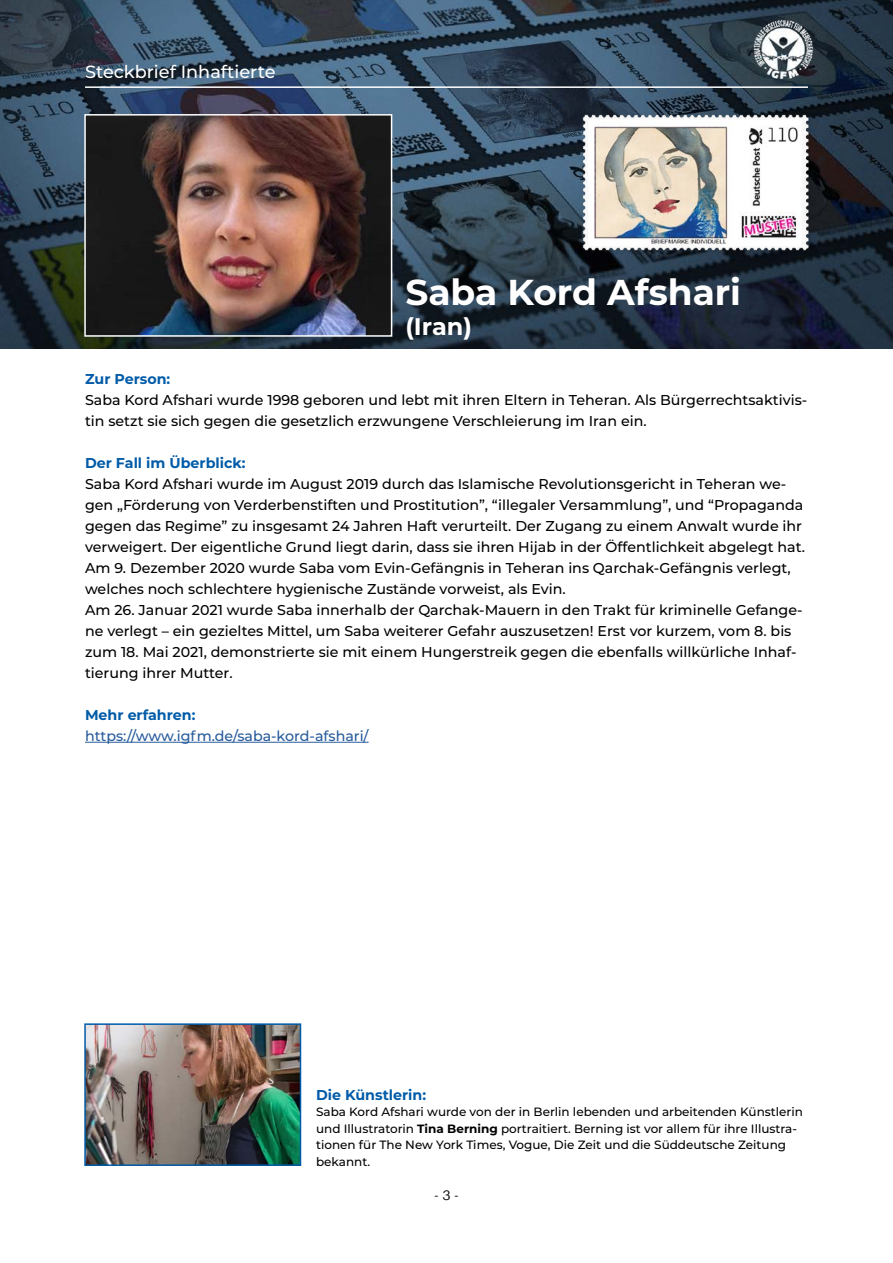
<style>
.page{position:relative;width:893px;height:1263px;background:#fff}
.page>*{position:absolute;margin:0;border:0;box-sizing:border-box;transform-origin:0 0}
.t1{font:700 36px "Montserrat";color:#fff}
.t2{font:700 24px "Montserrat";color:#fff}
.t3{font:500 17.7px "Montserrat";color:#fff}
.t4{font:500 14.25px/21px "Montserrat";color:#000}
.t5{font:700 14.25px "Montserrat";color:#005ba8}
.t6{font:500 14.25px "Montserrat";color:#275b9b}
.t7{font:13.5px "Graphik";color:#000}
.t8{font:500 12px/16.5px "Montserrat";color:#000}
.s1{font-weight:700}
</style>
<div class="page">
<img style="left:0;top:0;width:893px;height:349px">
<hr style="left:85px;top:742px;width:284px;height:1px;background:#275b9b">
<hr style="left:85px;top:86px;width:723px;height:2px;background:#fff">
<img style="left:87px;top:117px;width:302px;height:217px">
<div style="left:84px;top:114px;width:308px;height:223px;border:2px solid #fff"></div>
<img style="left:571px;top:108px;width:248px;height:154px">
<img style="left:87px;top:1026px;width:211px;height:137px">
<div style="left:84px;top:1023px;width:217px;height:143px;border:2px solid #005ba8"></div>
<p class="t3" style="left:85px;top:60px;width:192px">Steckbrief Inhaftierte</p>
<h1 class="t1" style="left:405px;top:267px;width:337px">Saba Kord Afshari</h1>
<h2 class="t2" style="left:405px;top:309px;width:68px">(Iran)</h2>
<p class="t5" style="left:85px;top:368px;width:87px">Zur Person:</p>
<p class="t4" style="left:85px;top:389px;width:724px">Saba Kord Afshari wurde 1998 geboren und lebt mit ihren Eltern in Teheran. Als Bürgerrechtsaktivis&shy;tin setzt sie sich gegen die gesetzlich erzwungene Verschleierung im Iran ein.</p>
<p class="t5" style="left:85px;top:452px;width:162px">Der Fall im Überblick:</p>
<p class="t4" style="left:85px;top:473px;width:721px">Saba Kord Afshari wurde im August 2019 durch das Islamische Revolutionsgericht in Teheran we&shy;gen „Förderung von Verderbenstiften und Prostitution”, “illegaler Versammlung”, und “Propaganda gegen das Regime” zu insgesamt 24 Jahren Haft verurteilt. Der Zugang zu einem Anwalt wurde ihr verweigert. Der eigentliche Grund liegt darin, dass sie ihren Hijab in der Öffentlichkeit abgelegt hat.<br>Am 9. Dezember 2020 wurde Saba vom Evin-Gefängnis in Teheran ins Qarchak-Gefängnis verlegt, welches noch schlechtere hygienische Zustände vorweist, als Evin.<br>Am 26. Januar 2021 wurde Saba innerhalb der Qarchak-Mauern in den Trakt für kriminelle Gefange&shy;ne verlegt – ein gezieltes Mittel, um Saba weiterer Gefahr auszusetzen! Erst vor kurzem, vom 8. bis zum 18. Mai 2021, demonstrierte sie mit einem Hungerstreik gegen die ebenfalls willkürliche Inhaf&shy;tierung ihrer Mutter.</p>
<p class="t5" style="left:85px;top:704px;width:112px">Mehr erfahren:</p>
<p class="t6" style="left:85px;top:726px;width:285px">https://www.igfm.de/saba-kord-afshari/</p>
<p class="t5" style="left:316px;top:1084px;width:112px">Die Künstlerin:</p>
<p class="t8" style="left:316px;top:1103px;width:488px">Saba Kord Afshari wurde von der in Berlin lebenden und arbeitenden Künstlerin und Illustratorin <span class="s1">Tina Berning</span> portraitiert. Berning ist vor allem für ihre Illustra&shy;tionen für The New York Times, Vogue, Die Zeit und die Süddeutsche Zeitung bekannt.</p>
<p class="t7" style="left:434px;top:1184px;width:26px">- 3 -</p>
</div>
